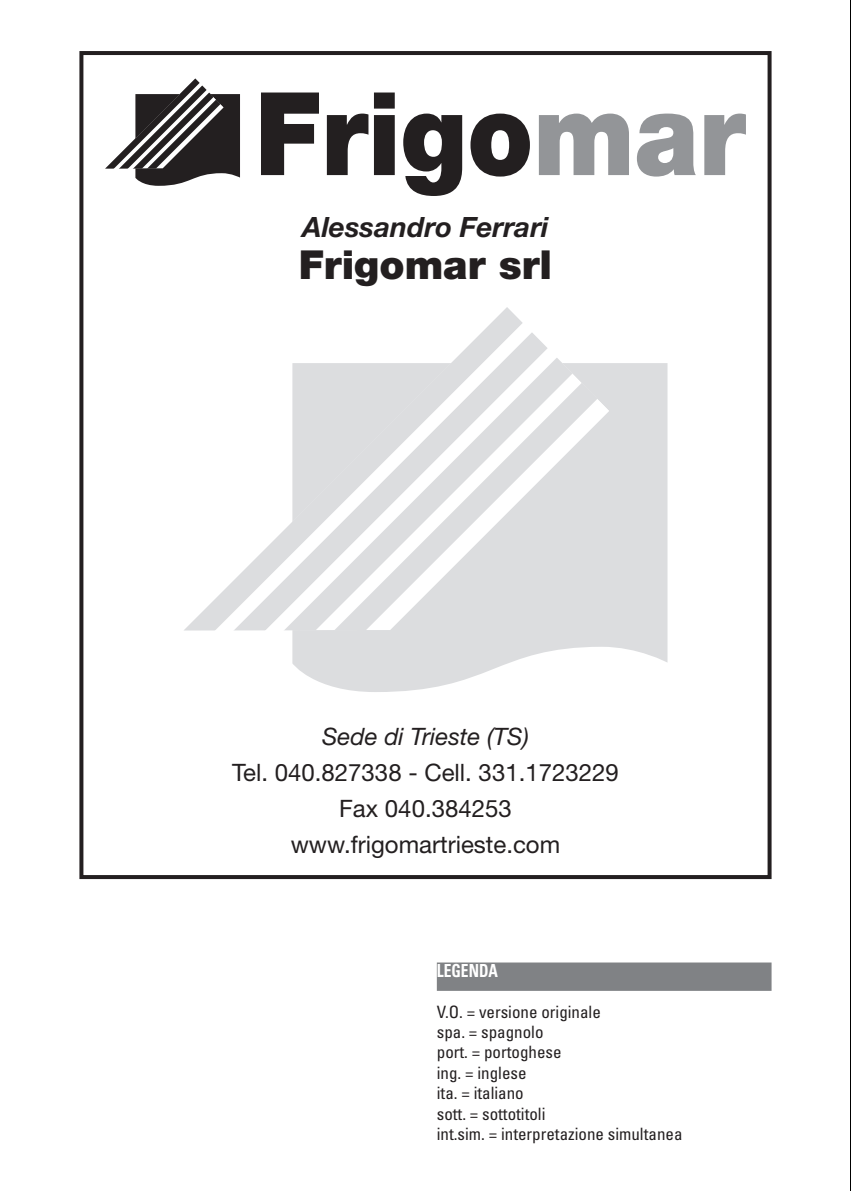
<style>
.page{position:relative;width:851px;height:1191px;background:#fff}
.page>*{position:absolute;margin:0;border:0;box-sizing:border-box;transform-origin:0 0}
.t1{font:900 115.6px "Helvetica Neue";color:#231f20;scale:.91 1}
.t2{font:900 40px "Helvetica Neue";color:#231f20}
.t3{font:italic 700 28px "Helvetica Neue";color:#231f20}
.t4{font:24px/36px "Helvetica Neue";color:#231f20;text-align:center}
.t5{font:italic 24px "Helvetica Neue";color:#231f20}
.t6{font:700 condensed 18px "Univers";color:#fff;scale:.86 1}
.t7{font:condensed 17px/20.4px "Univers";color:#231f20}
.s1{color:#939598}
</style>
<div class="page">
<div style="left:437px;top:962px;width:334px;height:29px;background:#808285"></div>
<img style="left:850px;top:0;width:1px;height:1191px">
<svg style="left:105px;top:78px;width:135px;height:108px"></svg>
<div style="left:79px;top:51px;width:692px;height:828px;border:4px solid #231f20"></div>
<svg style="left:292px;top:363px;width:375px;height:329px;fill:#dcdddf"></svg>
<svg style="left:206px;top:558px;width:50px;height:72px"></svg>
<svg style="left:256px;top:363px;width:51px;height:267px"></svg>
<svg style="left:307px;top:307px;width:302px;height:323px;fill:#dcdddf"></svg>
<h1 class="t1" style="left:255px;top:92px;width:540px">Frigo<span class="s1">mar</span></h1>
<h3 class="t3" style="left:302px;top:217px;width:247px">Alessandro Ferrari</h3>
<h2 class="t2" style="left:299px;top:251px;width:255px">Frigomar srl</h2>
<h3 class="t5" style="left:322px;top:727px;width:208px">Sede di Trieste (TS)</h3>
<h3 class="t4" style="left:232px;top:756px;width:388px">Tel. 040.827338 - Cell. 331.1723229<br>Fax 040.384253 www.frigomartrieste.com</h3>
<p class="t6" style="left:437px;top:963px;width:72px">LEGENDA</p>
<p class="t7" style="left:437px;top:1002px;width:247px">V.O. = versione originale<br>spa. = spagnolo<br>port. = portoghese<br>ing. = inglese<br>ita. = italiano<br>sott. = sottotitoli<br>int.sim. = interpretazione simultanea</p>
</div>
